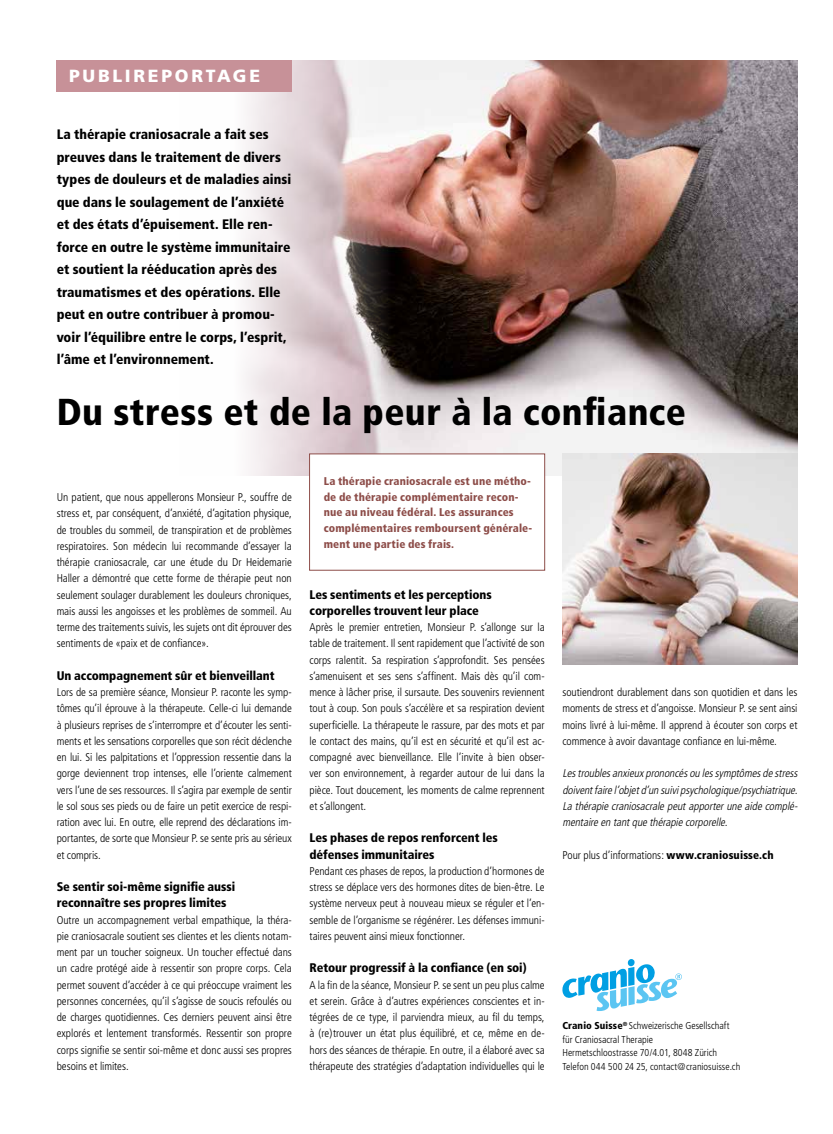
<style>
.page{position:relative;width:833px;height:1134px;background:#fff}
.page>*{position:absolute;margin:0;border:0;box-sizing:border-box;transform-origin:0 0}
.t1{font:900 condensed 37.5px "Frutiger";letter-spacing:.01em;color:#000}
.t2{font:900 17.62px "Frutiger";letter-spacing:.155em;color:#fff}
.t3{font:900 condensed 13.75px/22.5px "Frutiger";color:#000}
.t4{font:900 condensed 12.5px/16.2px "Frutiger";letter-spacing:-.005em;color:#000}
.t5{font:300 condensed 11.25px/16.2px "Frutiger";letter-spacing:-.005em;color:#000;text-align:justify}
.t6{font:italic 300 condensed 11.25px/16.2px "Frutiger";color:#000;text-align:justify}
.t7{font:900 condensed 11.25px/15.6px "Frutiger";letter-spacing:.01em;color:#8d4d49}
.t8{font:300 condensed 10px/13.8px "Frutiger";color:#000}
.s1{font-weight:900}
</style>
<div class="page">
<img style="left:180px;top:60px;width:617px;height:415px">
<div style="left:57px;top:60px;width:235px;height:31px;background:#c79198"></div>
<div style="left:309px;top:454px;width:236px;height:116px;background:#fff;border:1px solid #8d4d49"></div>
<svg style="left:562px;top:959px;width:120px;height:52px"></svg>
<img style="left:562px;top:454px;width:235px;height:210px">
<h2 class="t2" style="left:69px;top:65px;width:192px">PUBLIREPORTAGE</h2>
<p class="t3" style="left:57px;top:123px;width:236px">La thérapie craniosacrale a fait ses preuves dans le traitement de divers types de douleurs et de maladies ainsi que dans le soulagement de l’anxiété et des états d’épuisement. Elle ren&shy;force en outre le système immunitaire et soutient la rééducation après des traumatismes et des opérations. Elle peut en outre contribuer à promou&shy;voir l’équilibre entre le corps, l’esprit, l’âme et l’environnement.</p>
<h1 class="t1" style="left:57px;top:390px;width:630px">Du stress et de la peur à la confiance</h1>
<p class="t5" style="left:57px;top:489px;width:237px">Un patient, que nous appellerons Monsieur P., souffre de stress et, par conséquent, d’anxiété, d’agitation physique, de troubles du sommeil, de transpiration et de problèmes respiratoires. Son médecin lui recommande d’essayer la thérapie craniosacrale, car une étude du Dr Heidemarie Haller a démontré que cette forme de thérapie peut non seulement soulager durablement les douleurs chroniques, mais aussi les angoisses et les problèmes de sommeil. Au terme des traitements suivis, les sujets ont dit éprouver des sentiments de «paix et de confiance».</p>
<p class="t4" style="left:57px;top:667px;width:219px">Un accompagnement sûr et bienveillant</p>
<p class="t5" style="left:57px;top:684px;width:237px">Lors de sa première séance, Monsieur P. raconte les symp&shy;tômes qu’il éprouve à la thérapeute. Celle-ci lui demande à plusieurs reprises de s’interrompre et d’écouter les senti&shy;ments et les sensations corporelles que son récit déclenche en lui. Si les palpitations et l’oppression ressentie dans la gorge deviennent trop intenses, elle l’oriente calmement vers l’une de ses ressources. Il s’agira par exemple de sentir le sol sous ses pieds ou de faire un petit exercice de respi&shy;ration avec lui. En outre, elle reprend des déclarations im&shy;portantes, de sorte que Monsieur P. se sente pris au sérieux et compris.</p>
<p class="t4" style="left:57px;top:879px;width:180px">Se sentir soi-même signifie aussi reconnaître ses propres limites</p>
<p class="t5" style="left:57px;top:912px;width:237px">Outre un accompagnement verbal empathique, la théra&shy;pie craniosacrale soutient ses clientes et les clients notam&shy;ment par un toucher soigneux. Un toucher effectué dans un cadre protégé aide à ressentir son propre corps. Cela permet souvent d’accéder à ce qui préoccupe vraiment les personnes concernées, qu’il s’agisse de soucis refoulés ou de charges quotidiennes. Ces derniers peuvent ainsi être explorés et lentement transformés. Ressentir son propre corps signifie se sentir soi-même et donc aussi ses propres besoins et limites.</p>
<p class="t7" style="left:324px;top:473px;width:209px">La thérapie craniosacrale est une métho&shy;de de thérapie complémentaire recon&shy;nue au niveau fédéral. Les assurances complémentaires remboursent générale&shy;ment une partie des frais.</p>
<p class="t4" style="left:309px;top:586px;width:184px">Les sentiments et les perceptions corporelles trouvent leur place</p>
<p class="t5" style="left:309px;top:619px;width:237px">Après le premier entretien, Monsieur P. s’allonge sur la table de traitement. Il sent rapidement que l’activité de son corps ralentit. Sa respiration s’approfondit. Ses pensées s’amenuisent et ses sens s’affinent. Mais dès qu’il com&shy;mence à lâcher prise, il sursaute. Des souvenirs reviennent tout à coup. Son pouls s’accélère et sa respiration devient superficielle. La thérapeute le rassure, par des mots et par le contact des mains, qu’il est en sécurité et qu’il est ac&shy;compagné avec bienveillance. Elle l’invite à bien obser&shy;ver son environnement, à regarder autour de lui dans la pièce. Tout doucement, les moments de calme reprennent et s’allongent.</p>
<p class="t4" style="left:309px;top:830px;width:190px">Les phases de repos renforcent les défenses immunitaires</p>
<p class="t5" style="left:309px;top:863px;width:237px">Pendant ces phases de repos, la production d’hormones de stress se déplace vers des hormones dites de bien-être. Le système nerveux peut à nouveau mieux se réguler et l’en&shy;semble de l’organisme se régénérer. Les défenses immuni&shy;taires peuvent ainsi mieux fonctionner.</p>
<p class="t4" style="left:309px;top:960px;width:219px">Retour progressif à la confiance (en soi)</p>
<p class="t5" style="left:309px;top:977px;width:237px">A la fin de la séance, Monsieur P. se sent un peu plus calme et serein. Grâce à d’autres expériences conscientes et in&shy;tégrées de ce type, il parviendra mieux, au fil du temps, à (re)trouver un état plus équilibré, et ce, même en de&shy;hors des séances de thérapie. En outre, il a élaboré avec sa thérapeute des stratégies d’adaptation individuelles qui le</p>
<p class="t5" style="left:562px;top:684px;width:237px">soutiendront durablement dans son quotidien et dans les moments de stress et d’angoisse. Monsieur P. se sent ainsi moins livré à lui-même. Il apprend à écouter son corps et commence à avoir davantage confiance en lui-même.</p>
<p class="t6" style="left:562px;top:766px;width:239px">Lestroublesanxieuxprononcésou lessymptômesdestress doiventfairel’objetd’un suivipsychologique/psychiatrique.<br>Lathérapiecraniosacralepeutapporteruneaidecomplé&shy;mentaireen tantquethérapiecorporelle.</p>
<p class="t5" style="left:562px;top:847px;width:213px">Pour plus d’informations: <span class="s1">www.craniosuisse.ch</span></p>
<p class="t8" style="left:562px;top:1019px;width:179px"><span class="s1">Cranio Suisse</span><sup>®</sup> Schweizerische Gesellschaft für Craniosacral Therapie<br>Hermetschloostrasse 70/4.01, 8048 Zürich Telefon 044 500 24 25, contact@craniosuisse.ch</p>
</div>
